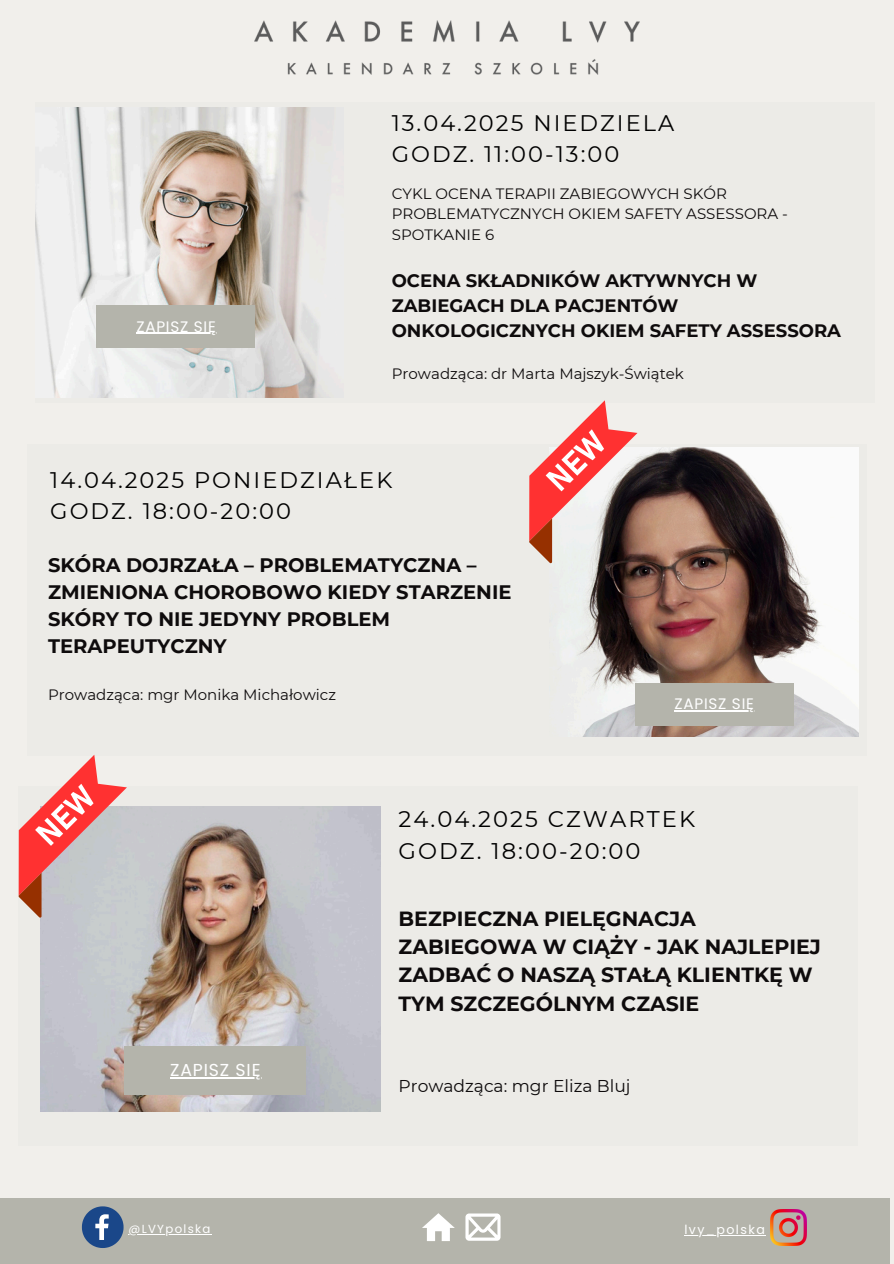
<style>
.page{position:relative;width:894px;height:1264px;background:#fff}
.page>*{position:absolute;margin:0;border:0;box-sizing:border-box;transform-origin:0 0}
.t1{font:22.65px/31.5px "Montserrat";letter-spacing:.09em;color:#000}
.t2{font:22.5px/31.5px "Montserrat";letter-spacing:.09em;color:#000}
.t3{font:700 20.55px/28.2px "Montserrat";color:#0e0b0c}
.t4{font:700 19.5px/27px "Montserrat";color:#0e0b0c}
.t5{font:700 18px/24.8px "Montserrat";color:#0e0b0c}
.t6{font:17.25px "Poppins";letter-spacing:.05em;color:#fff}
.t7{font:17.1px "Montserrat";color:#0e0b0c}
.t8{font:15.15px "Poppins";letter-spacing:.05em;color:#fff}
.t9{font:15px/20.2px "Montserrat";color:#0e0b0c}
.t10{font:12.6px "Poppins";letter-spacing:.11em;color:#fff}
.t11{font:11.7px "Poppins";letter-spacing:.11em;color:#fff}
</style>
<div class="page">
<div style="left:0;top:0;width:893px;height:1263px;background:#f1efeb"></div>
<div style="left:35px;top:102px;width:838px;height:300px;background:#ecebe7"></div>
<img style="left:35px;top:108px;width:299px;height:289px">
<div style="left:97px;top:305px;width:158px;height:43px;background:#b4b4ab"></div>
<hr style="left:136px;top:333px;width:80px;height:1px;background:#fff">
<img style="left:254px;top:21px;width:385px;height:54px">
<div style="left:0;top:1197px;width:889px;height:66px;background:#b4b4ab"></div>
<svg style="left:465px;top:1213px;width:35px;height:27px"></svg>
<svg style="left:422px;top:1213px;width:32px;height:27px"></svg>
<svg style="left:82px;top:1206px;width:41px;height:41px"></svg>
<img style="left:770px;top:1209px;width:36px;height:36px">
<hr style="left:128px;top:1233px;width:84px;height:1px;background:#fff">
<hr style="left:684px;top:1235px;width:82px;height:1px;background:#fff">
<div style="left:27px;top:444px;width:839px;height:311px;background:#ecebe7"></div>
<img style="left:550px;top:447px;width:308px;height:289px">
<div style="left:634px;top:682px;width:159px;height:43px;background:#b4b4ab"></div>
<hr style="left:674px;top:710px;width:80px;height:1px;background:#fff">
<div style="left:19px;top:786px;width:838px;height:359px;background:#ecebe7"></div>
<img style="left:41px;top:807px;width:340px;height:304px">
<div style="left:125px;top:1046px;width:181px;height:48px;background:#b4b4ab"></div>
<hr style="left:170px;top:1076px;width:91px;height:2px;background:#fff">
<svg style="left:19px;top:755px;width:108px;height:162px"></svg>
<svg style="left:529px;top:400px;width:108px;height:163px"></svg>
<h2 class="t8" style="left:136px;top:316px;width:81px">ZAPISZ SIĘ</h2>
<h6 class="t2" style="left:391px;top:107px;width:284px">13.04.2025 NIEDZIELA<br>GODZ. 11:00-13:00</h6>
<p class="t9" style="left:391px;top:184px;width:397px">CYKL OCENA TERAPII ZABIEGOWYCH SKÓR<br>PROBLEMATYCZNYCH OKIEM SAFETY ASSESSORA -<br>SPOTKANIE 6</p>
<p class="t5" style="left:391px;top:268px;width:450px">OCENA SKŁADNIKÓW AKTYWNYCH W<br>ZABIEGACH DLA PACJENTÓW<br>ONKOLOGICZNYCH OKIEM SAFETY ASSESSORA</p>
<p class="t9" style="left:391px;top:364px;width:293px">Prowadząca: dr Marta Majszyk-Świątek</p>
<h3 class="t2" style="left:50px;top:464px;width:343px">14.04.2025 PONIEDZIAŁEK<br>GODZ. 18:00-20:00</h3>
<p class="t4" style="left:48px;top:551px;width:465px">SKÓRA DOJRZAŁA – PROBLEMATYCZNA –<br>ZMIENIONA CHOROBOWO KIEDY STARZENIE<br>SKÓRY TO NIE JEDYNY PROBLEM<br>TERAPEUTYCZNY</p>
<h2 class="t9" style="left:48px;top:685px;width:289px">Prowadząca: mgr Monika Michałowicz</h2>
<p class="t8" style="left:674px;top:693px;width:81px">ZAPISZ SIĘ</p>
<h6 class="t1" style="left:398px;top:803px;width:298px">24.04.2025 CZWARTEK<br>GODZ. 18:00-20:00</h6>
<p class="t6" style="left:170px;top:1057px;width:92px">ZAPISZ SIĘ</p>
<p class="t3" style="left:398px;top:904px;width:424px">BEZPIECZNA PIELĘGNACJA<br>ZABIEGOWA W CIĄŻY - JAK NAJLEPIEJ<br>ZADBAĆ O NASZĄ STAŁĄ KLIENTKĘ W<br>TYM SZCZEGÓLNYM CZASIE</p>
<p class="t7" style="left:398px;top:1074px;width:233px">Prowadząca: mgr Eliza Bluj</p>
<h6 class="t11" style="left:128px;top:1220px;width:83px">@LVYpolska</h6>
<h3 class="t10" style="left:684px;top:1220px;width:82px">lvy_polska</h3>
</div>
